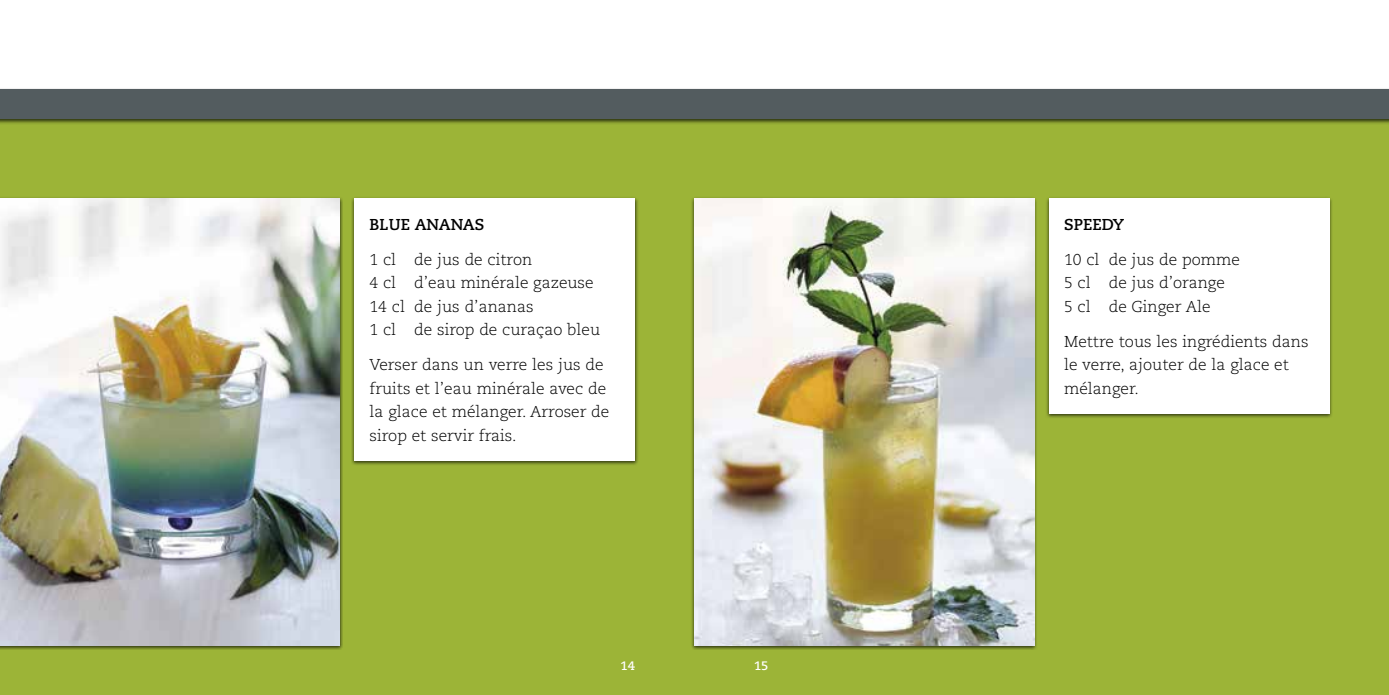
<style>
.page{position:relative;width:1389px;height:695px;background:#fff}
.page>*{position:absolute;margin:0;border:0;box-sizing:border-box;transform-origin:0 0}
.t1{font:300 15.75px/23.4px "Caecilia LT Std";color:#000}
.t2{font:700 15.75px "Caecilia LT Std";color:#000}
.t3{font:700 12.25px "Caecilia LT Std";color:#fff}
</style>
<div class="page">
<div style="left:0;top:89px;width:694px;height:605px;background:#9cb437"></div>
<div style="left:694px;top:89px;width:695px;height:605px;background:#9cb437"></div>
<div style="left:0;top:196px;width:343px;height:454px;background:#000;opacity:.7"></div>
<img style="left:0;top:198px;width:340px;height:447px">
<div style="left:691px;top:196px;width:347px;height:454px;background:#000;opacity:.7"></div>
<img style="left:694px;top:198px;width:340px;height:447px">
<div style="left:0;top:87px;width:1389px;height:37px;background:#000;opacity:.7"></div>
<div style="left:0;top:89px;width:1389px;height:30px;background:#535c5f"></div>
<div style="left:351px;top:196px;width:287px;height:269px;background:#000;opacity:.7"></div>
<div style="left:355px;top:198px;width:280px;height:262px;background:#fff"></div>
<div style="left:1046px;top:196px;width:287px;height:223px;background:#000;opacity:.7"></div>
<div style="left:1049px;top:198px;width:280px;height:215px;background:#fff"></div>
<p class="t2" style="left:370px;top:215px;width:116px">BLUE ANANAS</p>
<p class="t1" style="left:370px;top:248px;width:232px">1 cl de jus de citron<br>4 cl d’eau minérale gazeuse<br>14 cl de jus d’ananas<br>1 cl de sirop de curaçao bleu</p>
<p class="t1" style="left:370px;top:353px;width:241px">Verser dans un verre les jus de fruits et l’eau minérale avec de la glace et mélanger. Arroser de sirop et servir frais.</p>
<p class="t3" style="left:620px;top:658px;width:16px">14</p>
<p class="t3" style="left:754px;top:658px;width:16px">15</p>
<p class="t2" style="left:1064px;top:215px;width:62px">SPEEDY</p>
<p class="t1" style="left:1064px;top:248px;width:178px">10 cl de jus de pomme<br>5 cl de jus d’orange<br>5 cl de Ginger Ale</p>
<p class="t1" style="left:1064px;top:330px;width:246px">Mettre tous les ingrédients dans le verre, ajouter de la glace et mélanger.</p>
</div>
